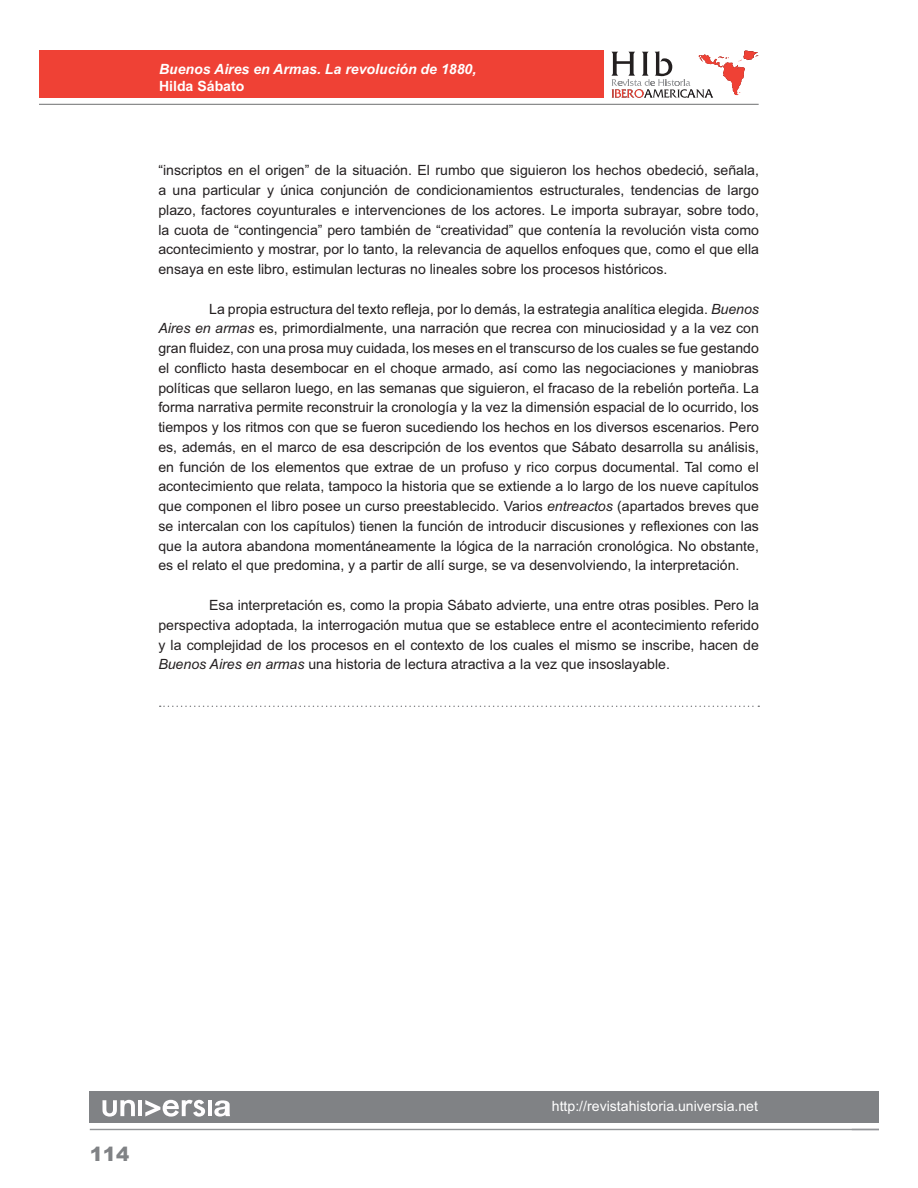
<style>
.page{position:relative;width:918px;height:1188px;background:#fff}
.page>*{position:absolute;margin:0;border:0;box-sizing:border-box;transform-origin:0 0}
.t1{font:900 19.8px "Arial";color:#808285}
.t2{font:14.1px/19.8px "Arial";color:#231f20;text-align:justify}
.t3{font:italic 700 14.1px "Arial";color:#fff}
.t4{font:14.1px "Arial";color:#fff}
.t5{font:700 14.1px "Arial";color:#fff}
.s1{font-style:italic}
</style>
<div class="page">
<div style="left:90px;top:1091px;width:789px;height:31px;background:#808285"></div>
<hr style="left:90px;top:1129px;width:789px;height:1px;background:#939598">
<div style="left:39px;top:51px;width:565px;height:47px;background:#ef4135"></div>
<hr style="left:39px;top:104px;width:720px;height:1px;background:#6d6e70">
<svg style="left:611px;top:51px;width:148px;height:47px"></svg>
<svg style="left:160px;top:706px;width:599px;height:1px"></svg>
<svg style="left:102px;top:1100px;width:33px;height:17px"></svg>
<hr style="left:138px;top:1100px;width:4px;height:16px;background:#fffeff">
<hr style="left:208px;top:1100px;width:4px;height:16px;background:#fffeff">
<svg style="left:214px;top:1100px;width:16px;height:17px"></svg>
<svg style="left:145px;top:1100px;width:60px;height:17px"></svg>
<p class="t3" style="left:159px;top:61px;width:319px">Buenos Aires en Armas. La revolución de 1880,</p>
<p class="t5" style="left:159px;top:78px;width:87px">Hilda Sábato</p>
<p class="t2" style="left:158px;top:162px;width:602px">“inscriptos en el origen” de la situación. El rumbo que siguieron los hechos obedeció, señala, a una particular y única conjunción de condicionamientos estructurales, tendencias de largo plazo, factores coyunturales e intervenciones de los actores. Le importa subrayar, sobre todo, la cuota de “contingencia” pero también de “creatividad” que contenía la revolución vista como acontecimiento y mostrar, por lo tanto, la relevancia de aquellos enfoques que, como el que ella ensaya en este libro, estimulan lecturas no lineales sobre los procesos históricos.</p>
<p class="t2" style="left:158px;top:300px;width:602px;text-indent:51px">La propia estructura del texto refleja, por lo demás, la estrategia analítica elegida. <span class="s1">Buenos Aires en armas</span> es, primordialmente, una narración que recrea con minuciosidad y a la vez con gran fluidez, con una prosa muy cuidada, los meses en el transcurso de los cuales se fue gestando el conflicto hasta desembocar en el choque armado, así como las negociaciones y maniobras políticas que sellaron luego, en las semanas que siguieron, el fracaso de la rebelión porteña. La forma narrativa permite reconstruir la cronología y la vez la dimensión espacial de lo ocurrido, los tiempos y los ritmos con que se fueron sucediendo los hechos en los diversos escenarios. Pero es, además, en el marco de esa descripción de los eventos que Sábato desarrolla su análisis, en función de los elementos que extrae de un profuso y rico corpus documental. Tal como el acontecimiento que relata, tampoco la historia que se extiende a lo largo de los nueve capítulos que componen el libro posee un curso preestablecido. Varios <span class="s1">entreactos</span> (apartados breves que se intercalan con los capítulos) tienen la función de introducir discusiones y reflexiones con las que la autora abandona momentáneamente la lógica de la narración cronológica. No obstante, es el relato el que predomina, y a partir de allí surge, se va desenvolviendo, la interpretación.</p>
<p class="t2" style="left:158px;top:597px;width:602px;text-indent:51px">Esa interpretación es, como la propia Sábato advierte, una entre otras posibles. Pero la perspectiva adoptada, la interrogación mutua que se establece entre el acontecimiento referido y la complejidad de los procesos en el contexto de los cuales el mismo se inscribe, hacen de <span class="s1">Buenos Aires en armas</span> una historia de lectura atractiva a la vez que insoslayable.</p>
<h1 class="t1" style="left:90px;top:1143px;width:41px">114</h1>
<p class="t4" style="left:552px;top:1101px;width:208px">http://revistahistoria.universia.net</p>
</div>
